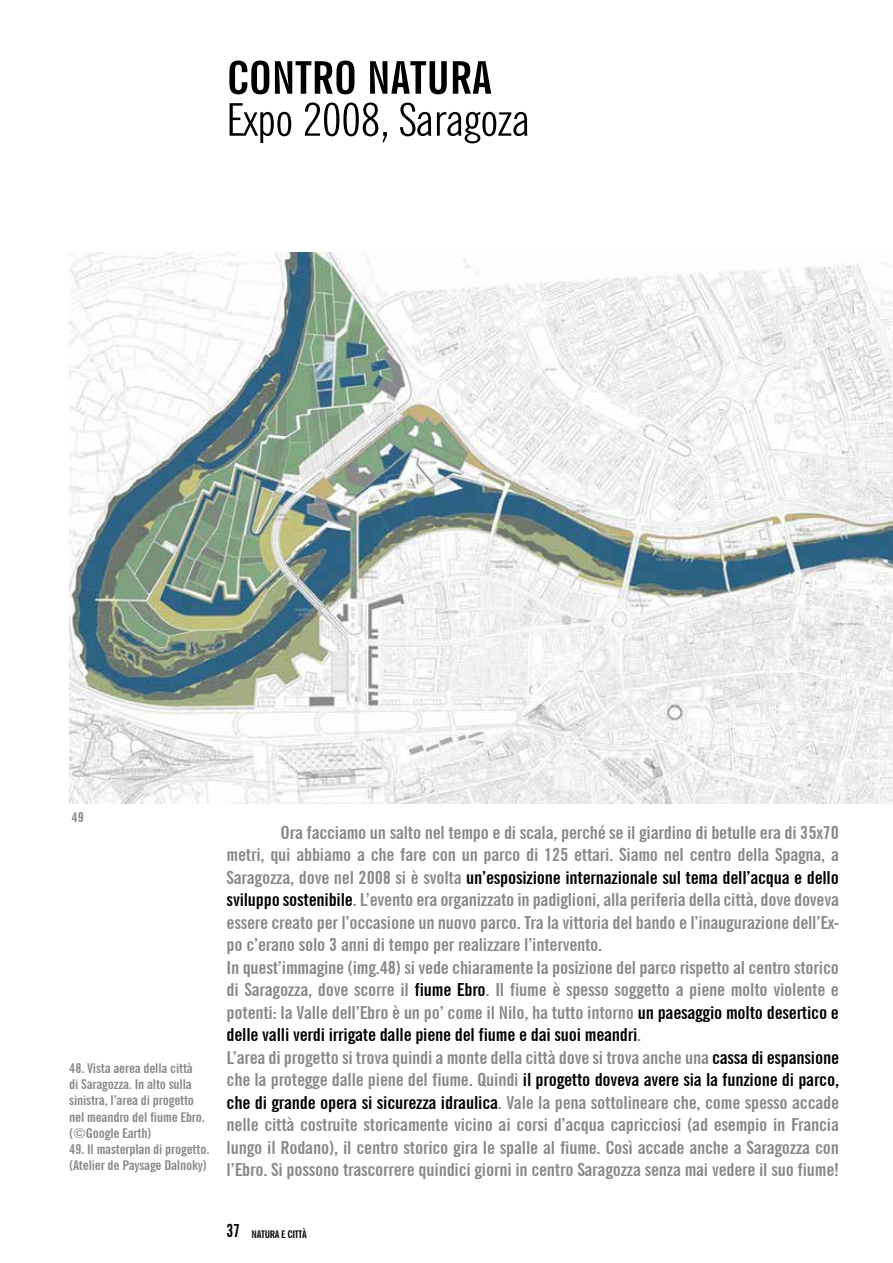
<style>
.page{position:relative;width:893px;height:1263px;background:#fff}
.page>*{position:absolute;margin:0;border:0;box-sizing:border-box;transform-origin:0 0}
.t1{font:extra-condensed 45px "News Gothic BT";letter-spacing:-.005em;color:#000;scale:1.15 1}
.t2{font:700 extra-condensed 45px "News Gothic BT";letter-spacing:-.005em;color:#000;scale:1.15 1}
.t3{font:700 extra-condensed 18px/22.5px "News Gothic BT";letter-spacing:-.01em;color:#87888a;scale:1.15 1}
.t4{font:700 extra-condensed 13.5px/16.2px "News Gothic BT";letter-spacing:-.01em;color:#87888a;scale:1.15 1}
.t5{font:700 extra-condensed 10.5px "News Gothic BT";letter-spacing:-.025em;color:#000;scale:1.15 1}
.s1{color:#000}
.s2{font-size:18px}
</style>
<div class="page">
<img style="left:69px;top:253px;width:824px;height:551px">
<h1 class="t2" style="left:227px;top:50px;width:232px">CONTRO NATURA</h1>
<h1 class="t1" style="left:227px;top:93px;width:265px">Expo 2008, Saragoza</h1>
<p class="t4" style="left:72px;top:809px;width:12px">49</p>
<p class="t4" style="left:69px;top:1060px;width:119px">48. Vista aerea della città di Saragozza. In alto sulla sinistra, l’area di progetto nel meandro del fiume Ebro. (©Google Earth)</p>
<p class="t4" style="left:69px;top:1141px;width:123px">49. Il masterplan di progetto. (Atelier de Paysage Dalnoky)</p>
<p class="t3" style="left:227px;top:821px;width:534px;text-indent:54px">Ora facciamo un salto nel tempo e di scala, perché se il giardino di betulle era di 35x70 metri, qui abbiamo a che fare con un parco di 125 ettari. Siamo nel centro della Spagna, a Saragozza, dove nel 2008 si è svolta <span class="s1">un’esposizione internazionale sul tema dell’acqua e dello sviluppo sostenibile</span>. L’evento era organizzato in padiglioni, alla periferia della città, dove doveva essere creato per l’occasione un nuovo parco. Tra la vittoria del bando e l’inaugurazione dell’Ex&shy;po c’erano solo 3 anni di tempo per realizzare l’intervento.<br>In quest’immagine (img.48) si vede chiaramente la posizione del parco rispetto al centro storico di Saragozza, dove scorre il <span class="s1">fiume Ebro</span>. Il fiume è spesso soggetto a piene molto violente e potenti: la Valle dell’Ebro è un po’ come il Nilo, ha tutto intorno <span class="s1">un paesaggio molto desertico e delle valli verdi irrigate dalle piene del fiume e dai suoi meandri</span>.<br>L’area di progetto si trova quindi a monte della città dove si trova anche una <span class="s1">cassa di espansione </span>che la protegge dalle piene del fiume. Quindi <span class="s1">il progetto doveva avere sia la funzione di parco, che di grande opera si sicurezza idraulica</span>. Vale la pena sottolineare che, come spesso accade nelle città costruite storicamente vicino ai corsi d’acqua capricciosi (ad esempio in Francia lungo il Rodano), il centro storico gira le spalle al fiume. Così accade anche a Saragozza con l’Ebro. Si possono trascorrere quindici giorni in centro Saragozza senza mai vedere il suo fiume!</p>
<p class="t5" style="left:227px;top:1228px;width:71px"><span class="s2">37</span> NATURA E CITTÀ</p>
</div>
